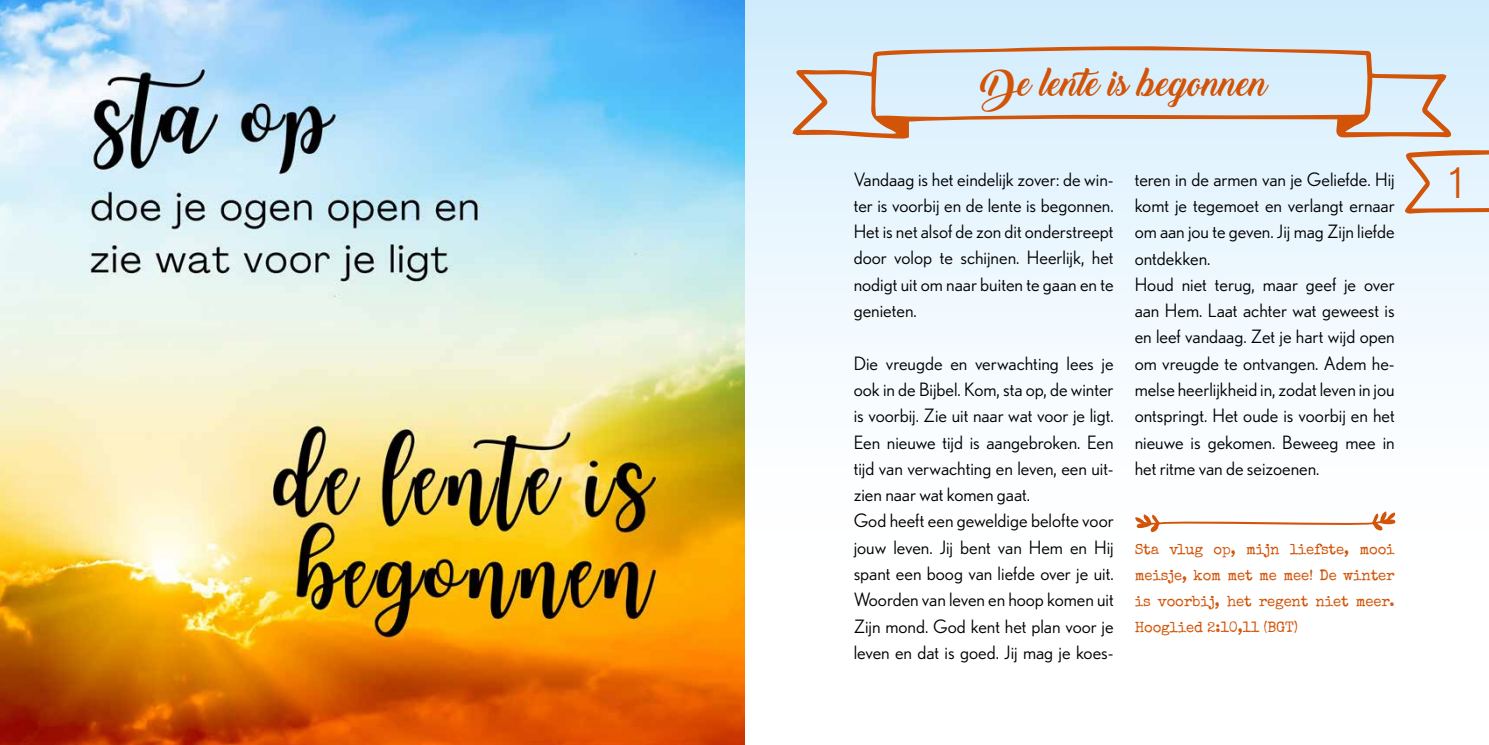
<style>
.page{position:relative;width:1489px;height:745px;background:#fff}
.page>*{position:absolute;margin:0;border:0;box-sizing:border-box;transform-origin:0 0}
.t1{font:42px "Nobel";color:#d25408}
.t2{font:35px "Backto Black Demo";color:#d25408}
.t3{font:18.38px/26.2px "Nobel";color:#000}
.t4{font:14.88px/26.2px "Special Elite";letter-spacing:-.01em;color:#d25408;text-align:justify}
</style>
<div class="page">
<div style="left:0;top:0;width:1488px;height:744px;background:linear-gradient(to bottom,#d7eefd,#fff)"></div>
<svg style="left:792px;top:46px;width:659px;height:92px;background:#d9dddf"></svg>
<svg style="left:1404px;top:150px;width:84px;height:64px;background:#e1d5cf"></svg>
<svg style="left:1134px;top:511px;width:262px;height:22px"></svg>
<img style="left:0;top:0;width:744px;height:744px">
<h2 class="t2" style="left:980px;top:63px;width:289px">De lente is begonnen</h2>
<p class="t3" style="left:853px;top:165px;width:261px;text-align:justify">Vandaag is het eindelijk zover: de win&shy;ter is voorbij en de lente is begonnen.<br>Het is net alsof de zon dit onderstreept door volop te schijnen. Heerlijk, het nodigt uit om naar buiten te gaan en te genieten.</p>
<p class="t3" style="left:853px;top:349px;width:261px">Die vreugde en verwachting lees je ook in de Bijbel. Kom, sta op, de winter is voorbij. Zie uit naar wat voor je ligt.<br>Een nieuwe tijd is aangebroken. Een tijd van verwachting en leven, een uit&shy;zien naar wat komen gaat.<br>God heeft een geweldige belofte voor jouw leven. Jij bent van Hem en Hij spant een boog van liefde over je uit.<br>Woorden van leven en hoop komen uit Zijn mond. God kent het plan voor je leven en dat is goed. Jij mag je koes-</p>
<p class="t3" style="left:1134px;top:166px;width:261px">teren in de armen van je Geliefde. Hij komt je tegemoet en verlangt ernaar om aan jou te geven. Jij mag Zijn liefde ontdekken.<br>Houd niet terug, maar geef je over aan Hem. Laat achter wat geweest is en leef vandaag. Zet je hart wijd open om vreugde te ontvangen. Adem he&shy;melse heerlijkheid in, zodat leven in jou ontspringt. Het oude is voorbij en het nieuwe is gekomen. Beweeg mee in het ritme van de seizoenen.</p>
<p class="t4" style="left:1134px;top:535px;width:261px">Sta vlug op, mijn liefste, mooi meisje, kom met me mee! De winter is voorbij, het regent niet meer.<br>Hooglied 2:10,11 (BGT)</p>
<h1 class="t1" style="left:1449px;top:158px;width:14px">1</h1>
</div>
